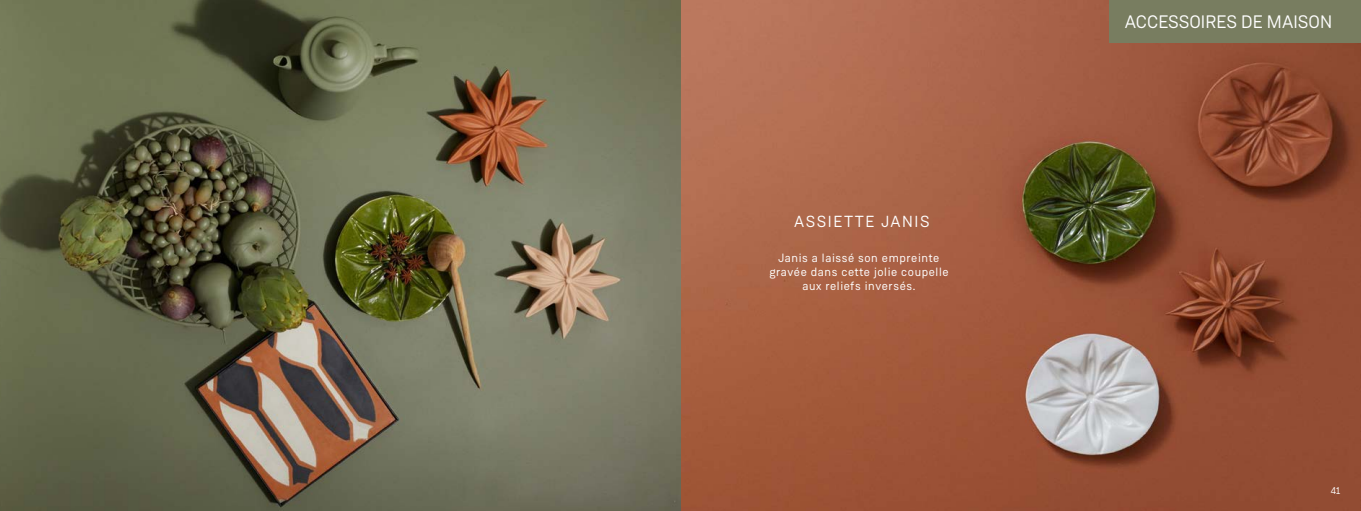
<style>
.page{position:relative;width:1361px;height:511px;background:#fff}
.page>*{position:absolute;margin:0;border:0;box-sizing:border-box;transform-origin:0 0}
.t1{font:18px "Weissenhof Grotesk";color:#fff}
.t2{font:16px "Weissenhof Grotesk";letter-spacing:.1em;color:#fff}
.t3{font:12px/14px "Weissenhof Grotesk";letter-spacing:.05em;color:#fff;text-align:center}
.t4{font:10px "Weissenhof Grotesk";color:#fff}
</style>
<div class="page">
<img style="left:0;top:0;width:1361px;height:510px">
<div style="left:1109px;top:0;width:252px;height:43px;background:#787d60"></div>
<h2 class="t2" style="left:794px;top:211px;width:137px">ASSIETTE JANIS</h2>
<p class="t3" style="left:769px;top:251px;width:181px">Janis a laissé son empreinte gravée dans cette jolie coupelle aux reliefs inversés.</p>
<h1 class="t1" style="left:1124px;top:11px;width:209px">ACCESSOIRES DE MAISON</h1>
<p class="t4" style="left:1331px;top:484px;width:11px">41</p>
</div>
